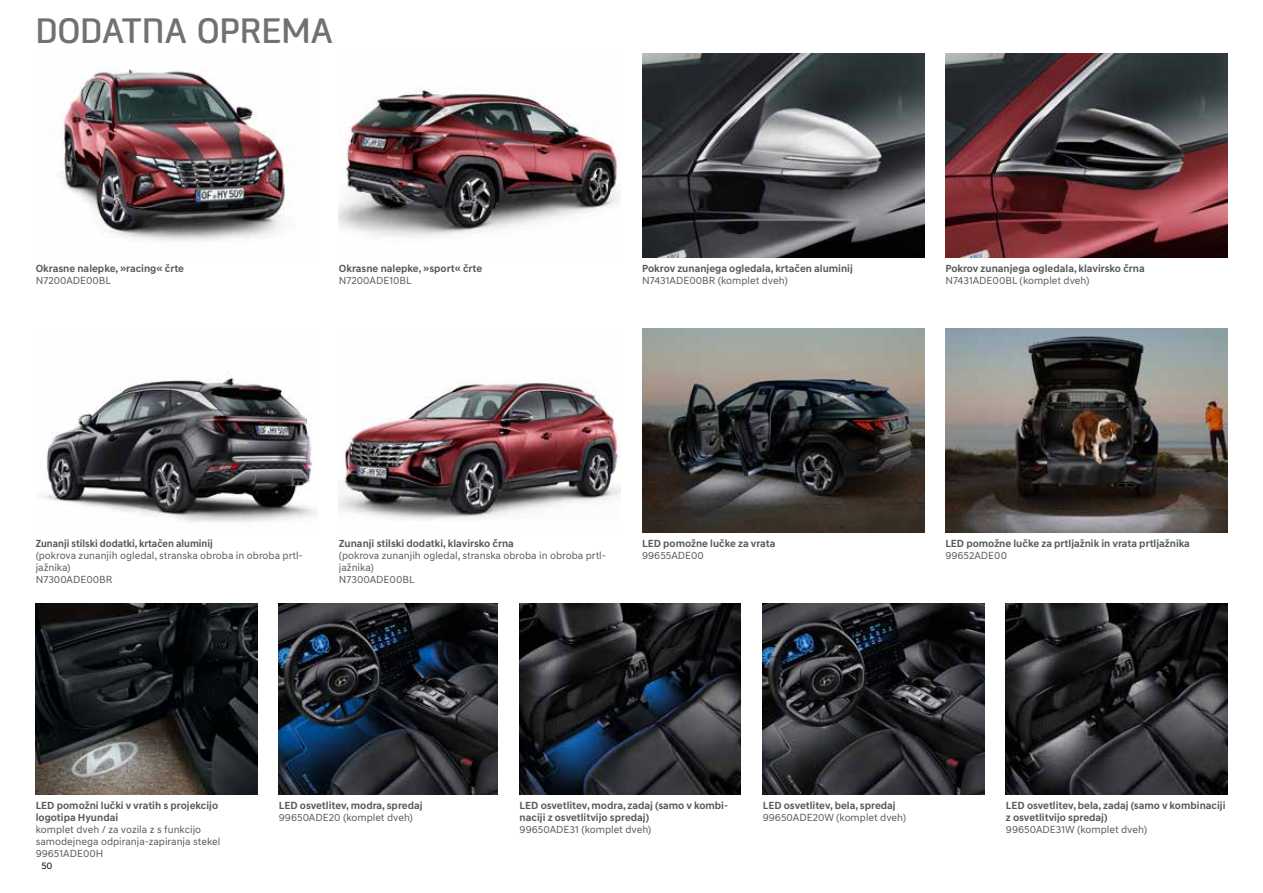
<style>
.page{position:relative;width:1263px;height:893px;background:#fff}
.page>*{position:absolute;margin:0;border:0;box-sizing:border-box;transform-origin:0 0}
.t1{font:700 33px "Modern H";letter-spacing:-.005em;color:#717073}
.t2{font:700 10.5px/12px "Hyundai Sans Text";color:#58595b}
.t3{font:10.5px/12px "Hyundai Sans Text";color:#58595b}
.t4{font:700 10.5px "Hyundai Sans Text";color:#58595b;scale:.95 1}
.t5{font:9.75px "Hyundai Sans Text";color:#000}
</style>
<div class="page">
<img style="left:60px;top:69px;width:232px;height:172px">
<img style="left:43px;top:377px;width:275px;height:145px">
<img style="left:763px;top:603px;width:221px;height:192px">
<img style="left:520px;top:603px;width:221px;height:192px">
<img style="left:279px;top:603px;width:219px;height:192px">
<img style="left:945px;top:54px;width:282px;height:204px">
<img style="left:36px;top:603px;width:221px;height:192px">
<img style="left:642px;top:54px;width:282px;height:204px">
<img style="left:642px;top:329px;width:282px;height:204px">
<img style="left:945px;top:329px;width:282px;height:204px">
<img style="left:339px;top:87px;width:282px;height:150px">
<img style="left:339px;top:379px;width:282px;height:141px">
<img style="left:1006px;top:603px;width:221px;height:192px">
<h1 class="t1" style="left:36px;top:8px;width:299px">DODATNA OPREMA</h1>
<p class="t2" style="left:36px;top:262px;width:150px">Okrasne nalepke, »racing« črte</p>
<p class="t3" style="left:36px;top:274px;width:77px">N7200ADE00BL</p>
<p class="t2" style="left:339px;top:262px;width:145px">Okrasne nalepke, »sport« črte</p>
<p class="t3" style="left:339px;top:274px;width:74px">N7200ADE10BL</p>
<p class="t2" style="left:642px;top:262px;width:212px">Pokrov zunanjega ogledala, krtačen aluminij</p>
<p class="t3" style="left:642px;top:274px;width:147px">N7431ADE00BR (komplet dveh)</p>
<p class="t2" style="left:945px;top:262px;width:201px">Pokrov zunanjega ogledala, klavirsko črna</p>
<p class="t3" style="left:945px;top:274px;width:146px">N7431ADE00BL (komplet dveh)</p>
<p class="t4" style="left:36px;top:537px;width:188px">Zunanji stilski dodatki, krtačen aluminij</p>
<p class="t3" style="left:36px;top:549px;width:269px">(pokrova zunanjih ogledal, stranska obroba in obroba prtl&shy;jažnika)<br>N7300ADE00BR</p>
<p class="t2" style="left:339px;top:537px;width:177px">Zunanji stilski dodatki, klavirsko črna</p>
<p class="t3" style="left:339px;top:549px;width:269px">(pokrova zunanjih ogledal, stranska obroba in obroba prtl&shy;jažnika)<br>N7300ADE00BL</p>
<p class="t2" style="left:642px;top:537px;width:135px">LED pomožne lučke za vrata</p>
<p class="t3" style="left:642px;top:549px;width:63px">99655ADE00</p>
<p class="t2" style="left:945px;top:537px;width:246px">LED pomožne lučke za prtljažnik in vrata prtljažnika</p>
<p class="t3" style="left:945px;top:549px;width:63px">99652ADE00</p>
<p class="t2" style="left:36px;top:799px;width:184px">LED pomožni lučki v vratih s projekcijo logotipa Hyundai</p>
<p class="t3" style="left:36px;top:823px;width:186px">komplet dveh / za vozila z s funkcijo samodejnega odpiranja-zapiranja stekel<br>99651ADE00H</p>
<p class="t5" style="left:41px;top:860px;width:13px">50</p>
<p class="t2" style="left:279px;top:799px;width:145px">LED osvetlitev, modra, spredaj</p>
<p class="t3" style="left:279px;top:811px;width:136px">99650ADE20 (komplet dveh)</p>
<p class="t2" style="left:520px;top:799px;width:210px">LED osvetlitev, modra, zadaj (samo v kombi&shy;naciji z osvetlitvijo spredaj)</p>
<p class="t3" style="left:520px;top:823px;width:133px">99650ADE31 (komplet dveh)</p>
<p class="t2" style="left:763px;top:799px;width:134px">LED osvetlitev, bela, spredaj</p>
<p class="t3" style="left:763px;top:811px;width:145px">99650ADE20W (komplet dveh)</p>
<p class="t2" style="left:1006px;top:799px;width:221px">LED osvetlitev, bela, zadaj (samo v kombinaciji z osvetlitvijo spredaj)</p>
<p class="t3" style="left:1006px;top:823px;width:143px">99650ADE31W (komplet dveh)</p>
</div>
